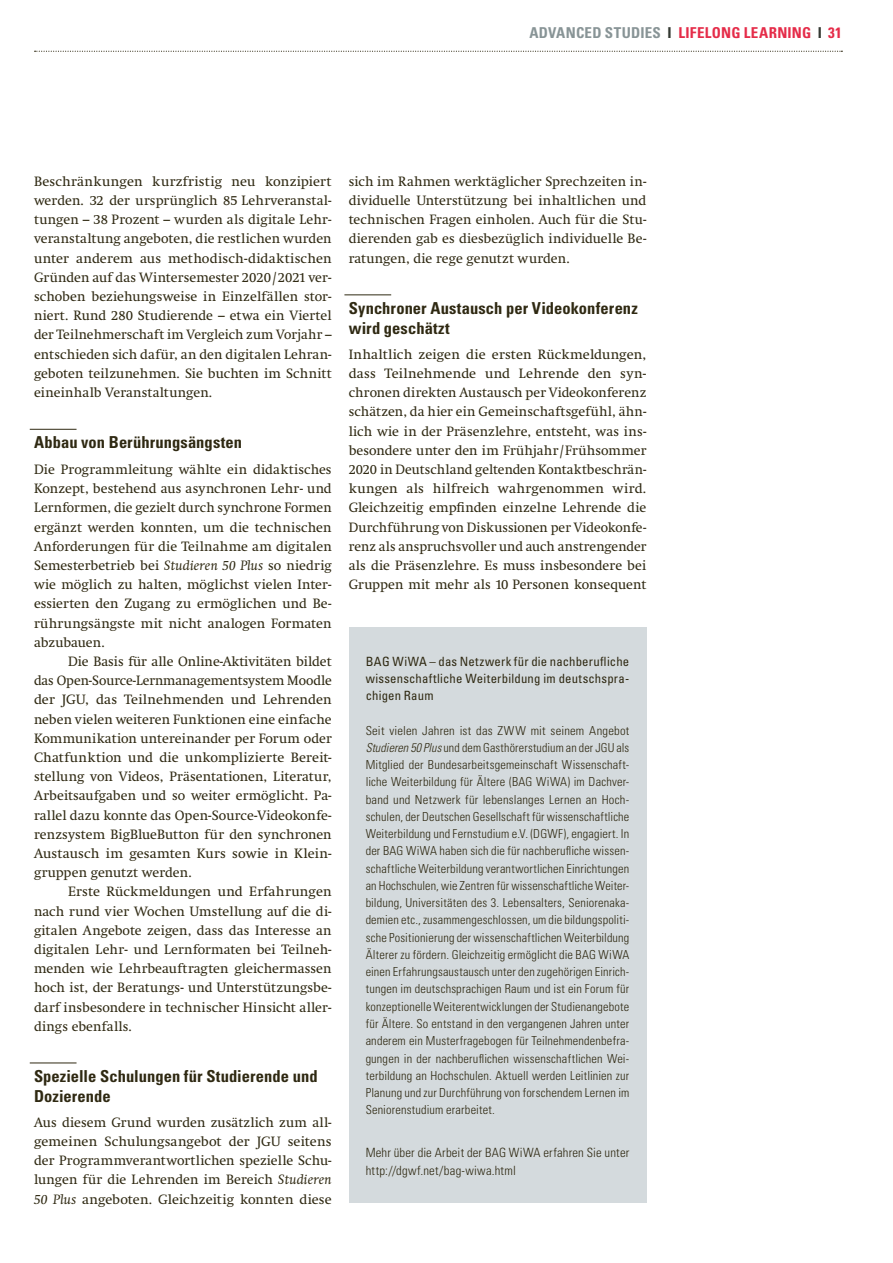
<style>
.page{position:relative;width:893px;height:1263px;background:#fff}
.page>*{position:absolute;margin:0;border:0;box-sizing:border-box;transform-origin:0 0}
.Zwischentitel_1{font:700 condensed 16.5px/19.8px "Univers LT Std";letter-spacing:.005em;color:#2f2912}
.Pagina_rechts{font:700 condensed 15px "Univers LT Std";letter-spacing:.015em;color:#e52c49}
.Lauftext{font:13.8px/19.2px "Swift Neue LT Pro";letter-spacing:.005em;color:#2f2912;text-align:justify}
.Lauftext_Einzug{font:13.8px/19.2px "Swift Neue LT Pro";letter-spacing:.01em;color:#2f2912;text-align:justify}
.Boxentext_DE_8_5{font:condensed 12.75px/17.2px "Univers LT Std";letter-spacing:.015em;color:#2f2912;text-align:justify}
.Boxentext_DE_8_5-2{font:300 condensed 12.75px/17.2px "Univers LT Std";letter-spacing:.015em;color:#2f2912}
.BOX_Lauftext{font:300 condensed 12.3px/17.2px "Univers LT Std";letter-spacing:.015em;color:#2f2912;text-align:justify}
.s1{color:#889496}
.s2{color:#343932}
.s3{font-style:italic}
</style>
<div class="page">
<svg style="left:35px;top:51px;width:807px;height:1px"></svg>
<hr style="left:30px;top:429px;width:47px;height:1px;background:#2f2912">
<hr style="left:30px;top:1062px;width:47px;height:1px;background:#2f2912">
<hr style="left:344px;top:294px;width:47px;height:1px;background:#2f2912">
<div style="left:349px;top:627px;width:297px;height:576px;background:#d4dadd"></div>
<p class="Pagina_rechts" style="left:529px;top:23px;width:314px"><span class="s1">ADVANCED STUDIES</span> <span class="s2">I</span> LIFELONG LEARNING <span class="s2">I</span> 31</p>
<p class="Lauftext" style="left:34px;top:172px;width:299px">Beschränkungen kurzfristig neu konzipiert werden. 32 der ursprünglich 85 Lehrveranstal&shy;tungen – 38 Prozent – wurden als digitale Lehr&shy;veranstaltung angeboten, die restlichen wurden unter anderem aus methodisch-didaktischen Gründen auf das Wintersemester 2020/2021 ver&shy;schoben beziehungsweise in Einzelfällen stor&shy;niert. Rund 280 Studierende – etwa ein Viertel der Teilnehmerschaft im Vergleich zum Vorjahr – entschieden sich dafür, an den digitalen Lehran&shy;geboten teilzunehmen. Sie buchten im Schnitt eineinhalb Veranstaltungen.</p>
<p class="Zwischentitel_1" style="left:34px;top:433px;width:210px">Abbau von Berührungsängsten</p>
<p class="Lauftext" style="left:34px;top:460px;width:299px">Die Programmleitung wählte ein didaktisches Konzept, bestehend aus asynchronen Lehr- und Lernformen, die gezielt durch synchrone Formen ergänzt werden konnten, um die technischen Anforderungen für die Teilnahme am digitalen Semesterbetrieb bei <span class="s3">Studieren 50 Plus</span> so niedrig wie möglich zu halten, möglichst vielen Inter&shy;essierten den Zugang zu ermöglichen und Be&shy;rührungsängste mit nicht analogen Formaten abzubauen.</p>
<p class="Lauftext_Einzug" style="left:34px;top:652px;width:299px;text-indent:34px">Die Basis für alle Online-Aktivitäten bildet das Open-Source-Lernmanagementsystem Moodle der JGU, das Teilnehmenden und Lehrenden neben vielen weiteren Funktionen eine einfache Kommunikation untereinander per Forum oder Chatfunktion und die unkomplizierte Bereit&shy;stellung von Videos, Präsentationen, Literatur, Arbeitsaufgaben und so weiter ermöglicht. Pa&shy;rallel dazu konnte das Open-Source-Videokonfe&shy;renzsystem BigBlueButton für den synchronen Austausch im gesamten Kurs sowie in Klein&shy;gruppen genutzt werden.</p>
<p class="Lauftext_Einzug" style="left:34px;top:882px;width:299px;text-indent:34px">Erste Rückmeldungen und Erfahrungen nach rund vier Wochen Umstellung auf die di&shy;gitalen Angebote zeigen, dass das Interesse an digitalen Lehr- und Lernformaten bei Teilneh&shy;menden wie Lehrbeauftragten gleichermassen hoch ist, der Beratungs- und Unterstützungsbe&shy;darf insbesondere in technischer Hinsicht aller&shy;dings ebenfalls.</p>
<p class="Zwischentitel_1" style="left:34px;top:1066px;width:285px">Spezielle Schulungen für Studierende und<br>Dozierende</p>
<p class="Lauftext" style="left:34px;top:1112px;width:299px">Aus diesem Grund wurden zusätzlich zum all&shy;gemeinen Schulungsangebot der JGU seitens der Programmverantwortlichen spezielle Schu&shy;lungen für die Lehrenden im Bereich <span class="s3">Studieren 50 Plus</span> angeboten. Gleichzeitig konnten diese</p>
<p class="Lauftext" style="left:349px;top:172px;width:299px">sich im Rahmen werktäglicher Sprechzeiten in&shy;dividuelle Unterstützung bei inhaltlichen und technischen Fragen einholen. Auch für die Stu&shy;dierenden gab es diesbezüglich individuelle Be&shy;ratungen, die rege genutzt wurden.</p>
<p class="Zwischentitel_1" style="left:349px;top:298px;width:291px">Synchroner Austausch per Videokonferenz wird geschätzt</p>
<p class="Lauftext" style="left:349px;top:344px;width:299px">Inhaltlich zeigen die ersten Rückmeldungen, dass Teilnehmende und Lehrende den syn&shy;chronen direkten Austausch per Videokonferenz schätzen, da hier ein Gemeinschaftsgefühl, ähn&shy;lich wie in der Präsenzlehre, entsteht, was ins&shy;besondere unter den im Frühjahr / Frühsommer 2020 in Deutschland geltenden Kontaktbeschrän&shy;kungen als hilfreich wahrgenommen wird.<br>Gleichzeitig empfinden einzelne Lehrende die Durchführung von Diskussionen per Videokonfe&shy;renz als anspruchsvoller und auch anstrengender als die Präsenzlehre. Es muss insbesondere bei Gruppen mit mehr als 10 Personen konsequent</p>
<p class="Boxentext_DE_8_5" style="left:366px;top:652px;width:265px">BAG WiWA – das Netzwerk für die nachberufliche wissenschaftliche Weiterbildung im deutschspra&shy;chigen Raum</p>
<p class="BOX_Lauftext" style="left:366px;top:722px;width:265px">Seit vielen Jahren ist das ZWW mit seinem Angebot <span class="s3">Studieren 50 Plus</span> und dem Gasthörerstudium an der JGU als Mitglied der Bundesarbeitsgemeinschaft Wissenschaft&shy;liche Weiterbildung für Ältere (BAG WiWA) im Dachver&shy;band und Netzwerk für lebenslanges Lernen an Hoch&shy;schulen, der Deutschen Gesellschaft für wissenschaftliche Weiterbildung und Fernstudium e.V. (DGWF), engagiert. In der BAG WiWA haben sich die für nachberufliche wissen&shy;schaftliche Weiterbildung verantwortlichen Einrichtungen an Hochschulen, wie Zentren für wissenschaftliche Weiter&shy;bildung, Universitäten des 3. Lebensalters, Seniorenaka&shy;demien etc., zusammengeschlossen, um die bildungspoliti&shy;sche Positionierung der wissenschaftlichen Weiterbildung Älterer zu fördern. Gleichzeitig ermöglicht die BAG WiWA einen Erfahrungsaustausch unter den zugehörigen Einrich&shy;tungen im deutschsprachigen Raum und ist ein Forum für konzeptionelle Weiterentwicklungen der Studienangebote für Ältere. So entstand in den vergangenen Jahren unter anderem ein Musterfragebogen für Teilnehmendenbefra&shy;gungen in der nachberuflichen wissenschaftlichen Wei&shy;terbildung an Hochschulen. Aktuell werden Leitlinien zur Planung und zur Durchführung von forschendem Lernen im Seniorenstudium erarbeitet.</p>
<p class="Boxentext_DE_8_5-2" style="left:366px;top:1144px;width:265px">Mehr über die Arbeit der BAG WiWA erfahren Sie unter http://dgwf.net/bag-wiwa.html</p>
</div>
